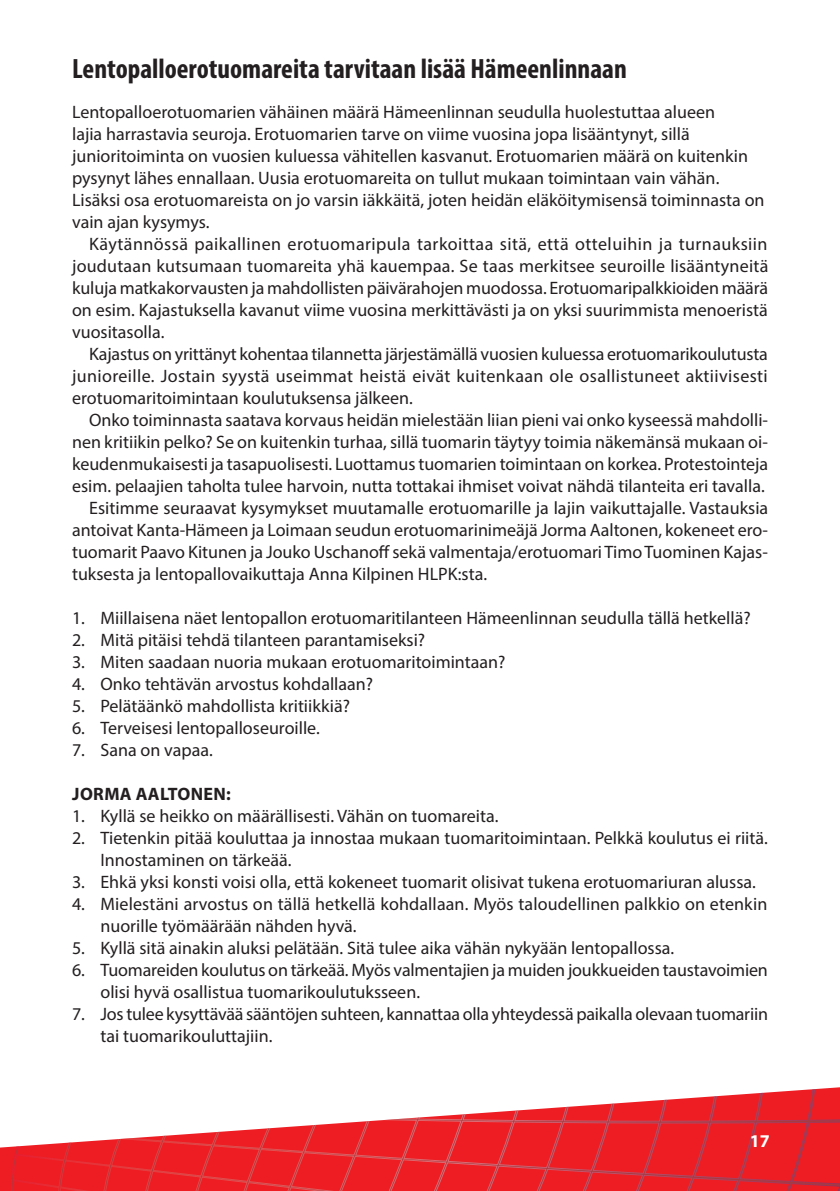
<style>
.page{position:relative;width:840px;height:1191px;background:#fff}
.page>*{position:absolute;margin:0;border:0;box-sizing:border-box;transform-origin:0 0}
.otsikko_uusi{font:700 condensed 28px "Myriad Pro";color:#231f20}
.otsikko_uusi-2{font:18px/22px "Myriad Pro";color:#231f20}
.leipis_sis{font:18px/22px "Myriad Pro";color:#231f20;text-align:justify}
.leipis{font:700 18px "Myriad Pro";letter-spacing:.02em;color:#231f20}
.t1{font:700 18px "Myriad Pro";color:#fff}
</style>
<div class="page">
<svg style="left:0;top:1087px;width:839px;height:104px"></svg>
<p class="otsikko_uusi" style="left:72px;top:51px;width:556px">Lentopalloerotuomareita tarvitaan lisää Hämeenlinnaan</p>
<p class="otsikko_uusi-2" style="left:72px;top:100px;width:693px">Lentopalloerotuomarien vähäinen määrä Hämeenlinnan seudulla huolestuttaa alueen<br>lajia harrastavia seuroja. Erotuomarien tarve on viime vuosina jopa lisääntynyt, sillä junioritoiminta on vuosien kuluessa vähitellen kasvanut. Erotuomarien määrä on kuitenkin pysynyt lähes ennallaan. Uusia erotuomareita on tullut mukaan toimintaan vain vähän.<br>Lisäksi osa erotuomareista on jo varsin iäkkäitä, joten heidän eläköitymisensä toiminnasta on vain ajan kysymys.</p>
<p class="leipis_sis" style="left:72px;top:232px;width:697px;text-indent:17px">Käytännössä paikallinen erotuomaripula tarkoittaa sitä, että otteluihin ja turnauksiin joudutaan kutsumaan tuomareita yhä kauempaa. Se taas merkitsee seuroille lisääntyneitä kuluja matkakorvausten ja mahdollisten päivärahojen muodossa. Erotuomaripalkkioiden määrä on esim. Kajastuksella kavanut viime vuosina merkittävästi ja on yksi suurimmista menoeristä vuositasolla.</p>
<p class="leipis_sis" style="left:72px;top:342px;width:697px;text-indent:17px">Kajastus on yrittänyt kohentaa tilannetta järjestämällä vuosien kuluessa erotuomarikoulutusta junioreille. Jostain syystä useimmat heistä eivät kuitenkaan ole osallistuneet aktiivisesti erotuomaritoimintaan koulutuksensa jälkeen.</p>
<p class="leipis_sis" style="left:72px;top:408px;width:697px;text-indent:17px">Onko toiminnasta saatava korvaus heidän mielestään liian pieni vai onko kyseessä mahdolli&shy;nen kritiikin pelko? Se on kuitenkin turhaa, sillä tuomarin täytyy toimia näkemänsä mukaan oi&shy;keudenmukaisesti ja tasapuolisesti. Luottamus tuomarien toimintaan on korkea. Protestointeja esim. pelaajien taholta tulee harvoin, nutta tottakai ihmiset voivat nähdä tilanteita eri tavalla.</p>
<p class="leipis_sis" style="left:72px;top:496px;width:697px;text-indent:17px">Esitimme seuraavat kysymykset muutamalle erotuomarille ja lajin vaikuttajalle. Vastauksia antoivat Kanta-Hämeen ja Loimaan seudun erotuomarinimeäjä Jorma Aaltonen, kokeneet ero&shy;tuomarit Paavo Kitunen ja Jouko Uschanoff sekä valmentaja/erotuomari Timo Tuominen Kajas&shy;tuksesta ja lentopallovaikuttaja Anna Kilpinen HLPK:sta.</p>
<p class="otsikko_uusi-2" style="left:72px;top:606px;width:679px">1. Miillaisena näet lentopallon erotuomaritilanteen Hämeenlinnan seudulla tällä hetkellä?</p>
<p class="otsikko_uusi-2" style="left:72px;top:628px;width:354px">2. Mitä pitäisi tehdä tilanteen parantamiseksi?</p>
<p class="otsikko_uusi-2" style="left:72px;top:650px;width:434px">3. Miten saadaan nuoria mukaan erotuomaritoimintaan?</p>
<p class="otsikko_uusi-2" style="left:72px;top:672px;width:302px">4. Onko tehtävän arvostus kohdallaan?</p>
<p class="otsikko_uusi-2" style="left:72px;top:694px;width:279px">5. Pelätäänkö mahdollista kritiikkiä?</p>
<p class="otsikko_uusi-2" style="left:72px;top:716px;width:249px">6. Terveisesi lentopalloseuroille.</p>
<p class="otsikko_uusi-2" style="left:72px;top:738px;width:142px">7. Sana on vapaa.</p>
<p class="leipis" style="left:72px;top:782px;width:160px">JORMA AALTONEN:</p>
<p class="otsikko_uusi-2" style="left:72px;top:804px;width:427px">1. Kyllä se heikko on määrällisesti. Vähän on tuomareita.</p>
<p class="otsikko_uusi-2" style="left:100px;top:826px;width:668px;text-indent:-28px">2. Tietenkin pitää kouluttaa ja innostaa mukaan tuomaritoimintaan. Pelkkä koulutus ei riitä.<br>Innostaminen on tärkeää.</p>
<p class="otsikko_uusi-2" style="left:72px;top:870px;width:685px">3. Ehkä yksi konsti voisi olla, että kokeneet tuomarit olisivat tukena erotuomariuran alussa.</p>
<p class="otsikko_uusi-2" style="left:100px;top:892px;width:668px;text-indent:-28px">4. Mielestäni arvostus on tällä hetkellä kohdallaan. Myös taloudellinen palkkio on etenkin nuorille työmäärään nähden hyvä.</p>
<p class="otsikko_uusi-2" style="left:72px;top:936px;width:603px">5. Kyllä sitä ainakin aluksi pelätään. Sitä tulee aika vähän nykyään lentopallossa.</p>
<p class="otsikko_uusi-2" style="left:100px;top:958px;width:668px;text-indent:-28px">6. Tuomareiden koulutus on tärkeää. Myös valmentajien ja muiden joukkueiden taustavoimien olisi hyvä osallistua tuomarikoulutuksseen.</p>
<p class="otsikko_uusi-2" style="left:100px;top:1002px;width:668px;text-indent:-28px">7. Jos tulee kysyttävää sääntöjen suhteen, kannattaa olla yhteydessä paikalla olevaan tuomariin tai tuomarikouluttajiin.</p>
<p class="t1" style="left:749px;top:1128px;width:21px">17</p>
</div>
